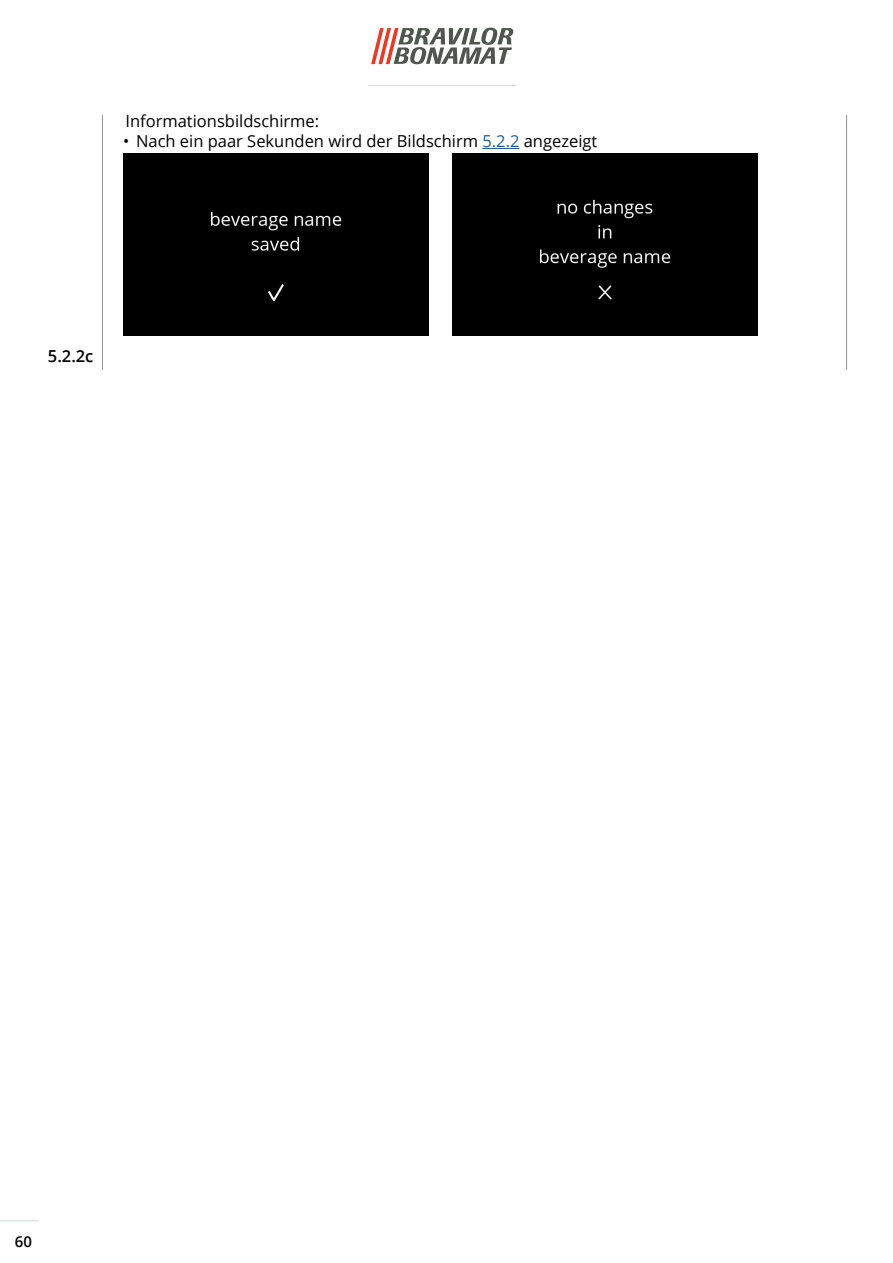
<style>
.page{position:relative;width:893px;height:1263px;background:#fff}
.page>*{position:absolute;margin:0;border:0;box-sizing:border-box;transform-origin:0 0}
.Body_text{font:16.5px "Open Sans";color:#000}
.t1{font:600 16.5px "Open Sans";color:#000}
.t2{font:600 15px "Open Sans";color:#000}
.s1{color:#215e9e}
</style>
<div class="page">
<svg style="left:371px;top:28px;width:142px;height:36px"></svg>
<hr style="left:0;top:1220px;width:38px;height:1px;background:#d4d8d5">
<hr style="left:368px;top:85px;width:149px;height:1px;background:#d4d8d5">
<hr style="left:102px;top:115px;width:1px;height:255px;background:#8e9590">
<hr style="left:846px;top:115px;width:1px;height:255px;background:#8e9590">
<div style="left:123px;top:153px;width:305px;height:183px;background:#000"></div>
<div style="left:453px;top:153px;width:305px;height:183px;background:#000"></div>
<hr style="left:482px;top:148px;width:37px;height:1px;background:#215e9e">
<p class="Body_text" style="left:125px;top:110px;width:195px">Informationsbildschirme:</p>
<p class="Body_text" style="left:123px;top:130px;width:476px">• Nach ein paar Sekunden wird der Bildschirm <span class="s1">5.2.2</span> angezeigt</p>
<p class="t1" style="left:48px;top:345px;width:47px">5.2.2c</p>
<p class="t2" style="left:15px;top:1232px;width:19px">60</p>
</div>
